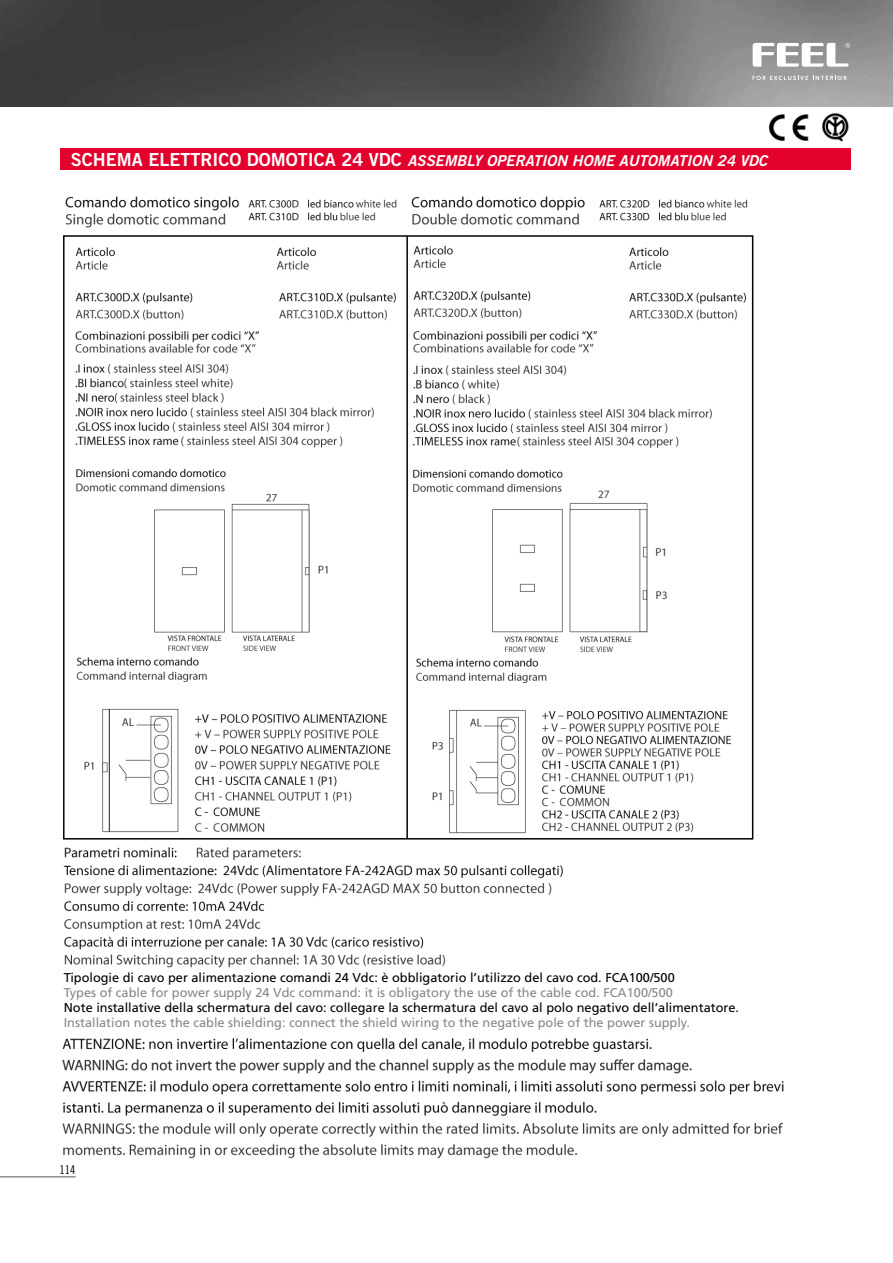
<style>
.page{position:relative;width:893px;height:1263px;background:#fff}
.page>*{position:absolute;margin:0;border:0;box-sizing:border-box;transform-origin:0 0}
.t1{font:italic 15px "Trade Gothic Bold Two";color:#fff}
.t2{font:12.75px "Frutiger";color:#000}
.t3{font:12.75px "Frutiger";color:#878786}
.t4{font:12px "Trade Gothic LT Std Cn 18";color:#000}
.s1{font-family:"Trade Gothic LT Std Bd 2";font-style:normal;font-size:18px}
</style>
<div class="page">
<img style="left:0;top:0;width:893px;height:106px">
<svg style="left:753px;top:43px;width:97px;height:24px"></svg>
<svg style="left:752px;top:76px;width:95px;height:4px"></svg>
<img style="left:769px;top:113px;width:80px;height:29px">
<img style="left:62px;top:196px;width:722px;height:963px">
<div style="left:60px;top:149px;width:790px;height:21px;background:#e4002c"></div>
<hr style="left:406px;top:236px;width:2px;height:603px;background:#000">
<hr style="left:0;top:1176px;width:76px;height:1px;background:#565656">
<p class="t1" style="left:71px;top:151px;width:698px"><span class="s1">SCHEMA ELETT RI CO DOMOTI CA 24 VDC</span> ASSEMBLY OPERATION HOME AUTOMATION 24 VDC</p>
<p class="t2" style="left:64px;top:970px;width:612px">Tipologie di cavo per alimentazione comandi 24 Vdc: è obbligatorio l’utilizzo del cavo cod. FCA100/500</p>
<p class="t3" style="left:64px;top:985px;width:611px">Types of cable for power supply 24 Vdc command: it is obligatory the use of the cable cod. FCA100/500</p>
<p class="t2" style="left:64px;top:1000px;width:677px">Note installative della schermatura del cavo: collegare la schermatura del cavo al polo negativo dell’alimentatore.</p>
<p class="t3" style="left:64px;top:1015px;width:628px">Installation notes the cable shielding: connect the shield wiring to the negative pole of the power supply.</p>
<p class="t4" style="left:60px;top:1163px;width:17px">114</p>
</div>
